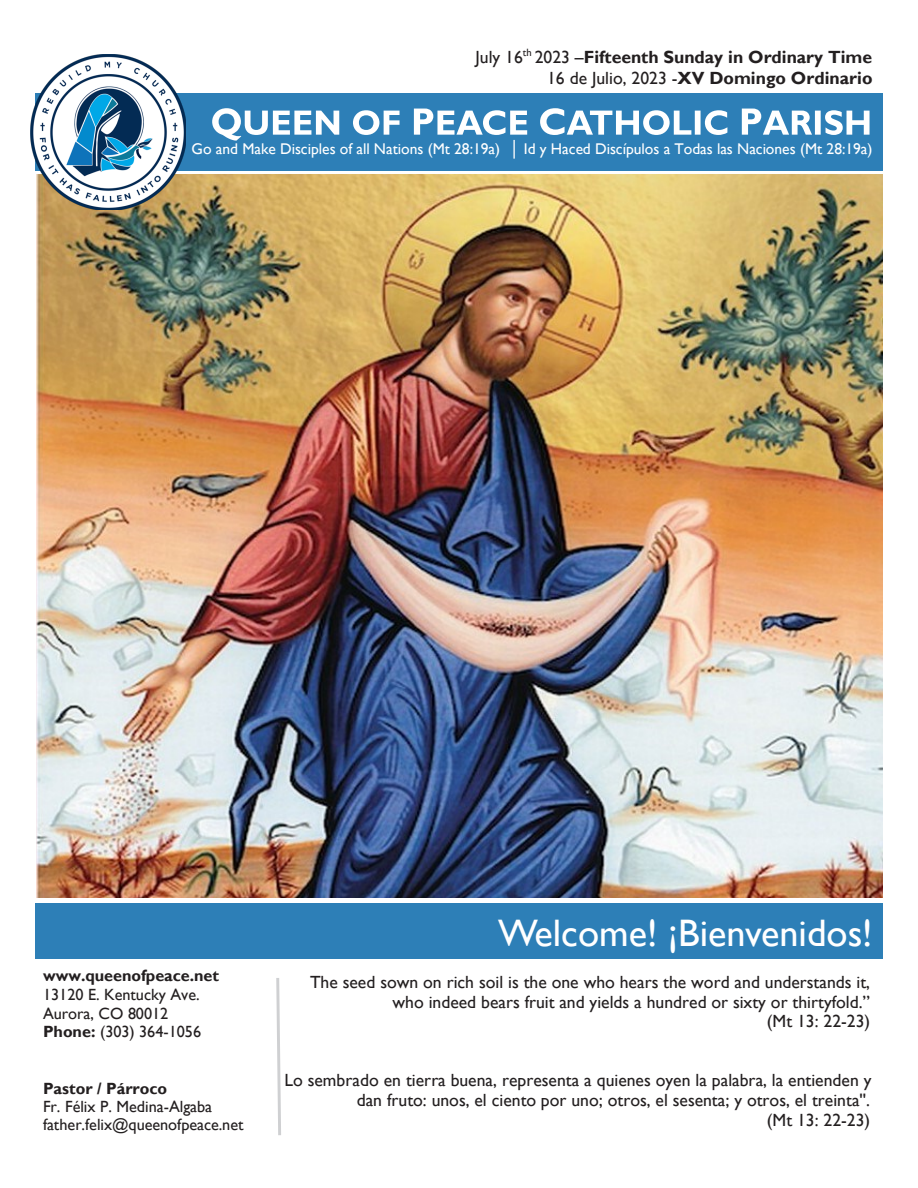
<style>
.page{position:relative;width:918px;height:1188px;background:#fff}
.page>*{position:absolute;margin:0;border:0;box-sizing:border-box;transform-origin:0 0}
.t1{font:38.25px "Gill Sans";color:#fff}
.t2{font:17.7px/19.6px "Gill Sans";color:#231f20;text-align:right}
.t3{font:700 17.7px/20.4px "Gill Sans";color:#231f20;text-align:right}
.t4{font:16.2px/18.8px "Gill Sans";color:#231f20}
.t5{font:15.45px "Gill Sans";color:#fff}
.s1{font-weight:400}
.s2{font-family:"Times New Roman"}
.s3{font-weight:700}
</style>
<div class="page">
<div style="left:36px;top:904px;width:847px;height:55px;background:#2d7fb7"></div>
<svg style="left:276px;top:978px;width:5px;height:157px"></svg>
<div style="left:36px;top:93px;width:847px;height:77px;background:#2d7fb7"></div>
<svg style="left:212px;top:108px;width:188px;height:33px"></svg>
<svg style="left:414px;top:109px;width:113px;height:26px"></svg>
<svg style="left:540px;top:108px;width:187px;height:27px"></svg>
<svg style="left:742px;top:109px;width:128px;height:26px"></svg>
<img style="left:37px;top:174px;width:845px;height:724px">
<img style="left:30px;top:54px;width:156px;height:156px">
<p class="t3" style="left:475px;top:48px;width:399px"><span class="s1">July 16</span><sup>th</sup> <span class="s1">2023 –</span>Fifteenth Sunday in Ordinary Time<br><span class="s1">16 de Julio, 2023 -</span>XV Domingo Ordinario</p>
<p class="t5" style="left:192px;top:140px;width:682px">Go and Make Disciples of all Nations (Mt 28:19a) <span class="s2">│</span> Id y Haced Discípulos a Todas las Naciones (Mt 28:19a)</p>
<p class="t4" style="left:43px;top:967px;width:178px"><span class="s3">www.queenofpeace.net<br></span>13120 E. Kentucky Ave.<br>Aurora, CO 80012<br><span class="s3">Phone:</span> (303) 364-1056</p>
<p class="t4" style="left:43px;top:1079px;width:202px;line-height:18.3px"><span class="s3">Pastor / Párroco<br></span>Fr. Félix P. Medina-Algaba father.felix@queenofpeace.net</p>
<p class="t1" style="left:498px;top:911px;width:376px">Welcome! ¡Bienvenidos!</p>
<p class="t2" style="left:310px;top:973px;width:562px">The seed sown on rich soil is the one who hears the word and understands it, who indeed bears fruit and yields a hundred or sixty or thirtyfold.”<br>(Mt 13: 22-23)</p>
<p class="t2" style="left:284px;top:1071px;width:589px">Lo sembrado en tierra buena, representa a quienes oyen la palabra, la entienden y dan fruto: unos, el ciento por uno; otros, el sesenta; y otros, el treinta''.<br>(Mt 13: 22-23)</p>
</div>
